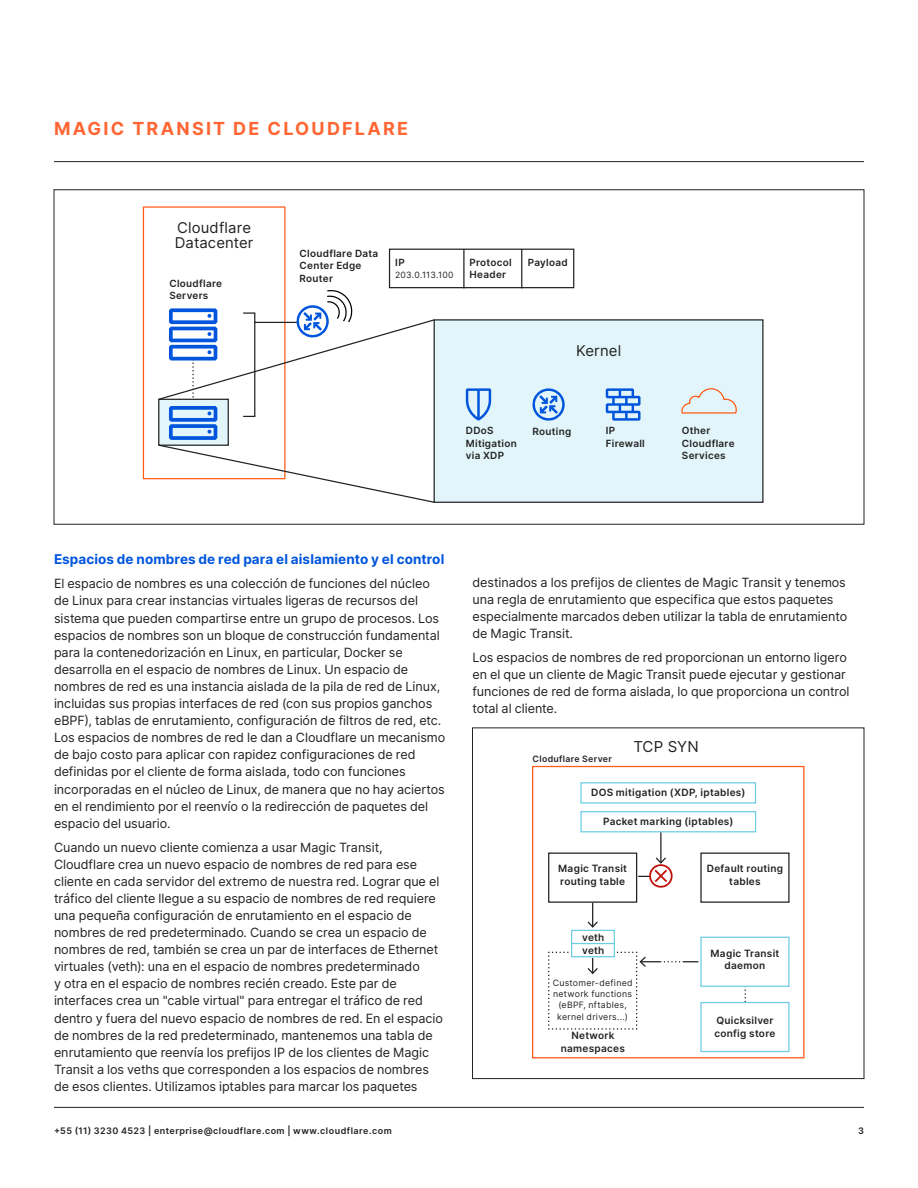
<style>
.page{position:relative;width:918px;height:1188px;background:#fff}
.page>*{position:absolute;margin:0;border:0;box-sizing:border-box;transform-origin:0 0}
.Descriptor{font:700 18px "Inter";letter-spacing:.125em;color:#f63}
.t1{font:15px "Inter";color:#222}
.t2{font:14.85px/14.9px "Inter";letter-spacing:.01em;color:#222}
.Subheadline{font:700 13.5px "Inter";letter-spacing:.005em;color:#0055dc}
.Copy{font:12.75px/17.1px "Inter";letter-spacing:-.005em;color:#222}
.t3{font:600 10.05px/12.6px "Inter";letter-spacing:.03em;color:#222}
.t4{font:600 9.9px/12.5px "Inter";letter-spacing:.03em;color:#222}
.t5{font:600 9px "Inter";letter-spacing:.055em;color:#212121}
.t6{font:600 9px "Inter";color:#222}
.t7{font:8.85px/11.2px "Inter";letter-spacing:.03em;color:#222;text-align:center}
.t8{font:600 8.85px "Inter";letter-spacing:.035em;color:#222}
.t9{font:8.7px "Inter";letter-spacing:.025em;color:#222}
</style>
<div class="page">
<hr style="left:54px;top:161px;width:810px;height:1px;background:#222">
<hr style="left:54px;top:1107px;width:810px;height:1px;background:#222">
<div style="left:532px;top:766px;width:272px;height:292px;border:1px solid #ff5912"></div>
<div style="left:580px;top:782px;width:176px;height:22px;border:1px solid #6ecce5"></div>
<div style="left:580px;top:811px;width:176px;height:21px;border:1px solid #6ecce5"></div>
<div style="left:548px;top:853px;width:89px;height:50px;border:1px solid #222"></div>
<div style="left:700px;top:937px;width:90px;height:50px;border:1px solid #6ecce5"></div>
<div style="left:700px;top:1002px;width:90px;height:50px;border:1px solid #6ecce5"></div>
<svg style="left:588px;top:903px;width:10px;height:25px"></svg>
<svg style="left:548px;top:951px;width:150px;height:79px"></svg>
<svg style="left:637px;top:831px;width:153px;height:72px"></svg>
<div style="left:571px;top:930px;width:44px;height:27px;background:#fff;border:1px solid #6ecce5"></div>
<hr style="left:572px;top:943px;width:42px;height:1px;background:#6ecce5">
<div style="left:472px;top:728px;width:392px;height:351px;border:1px solid #222"></div>
<div style="left:434px;top:319px;width:330px;height:184px;background:#e2f5fa;border:1px solid #222"></div>
<div style="left:143px;top:206px;width:142px;height:273px;border:1px solid #ff5912"></div>
<svg style="left:681px;top:388px;width:56px;height:26px"></svg>
<svg style="left:606px;top:388px;width:35px;height:33px"></svg>
<svg style="left:157px;top:248px;width:418px;height:255px"></svg>
<p class="Descriptor" style="left:54px;top:115px;width:356px">MAGIC TRANSIT DE CLOUDFLARE</p>
<p class="t2" style="left:175px;top:222px;width:80px">Cloudflare<br>Datacenter</p>
<p class="t4" style="left:169px;top:277px;width:54px">Cloudflare<br>Servers</p>
<p class="t4" style="left:300px;top:247px;width:80px">Cloudflare Data<br>Center Edge<br>Router</p>
<p class="t4" style="left:395px;top:256px;width:11px">IP</p>
<p class="t9" style="left:395px;top:269px;width:60px">203.0.113.100</p>
<p class="t4" style="left:470px;top:256px;width:44px">Protocol<br>Header</p>
<p class="t4" style="left:528px;top:256px;width:41px">Payload</p>
<p class="t2" style="left:576px;top:345px;width:47px">Kernel</p>
<p class="t4" style="left:466px;top:424px;width:52px">DDoS<br>Mitigation via XDP</p>
<p class="t4" style="left:532px;top:426px;width:40px">Routing</p>
<p class="t4" style="left:606px;top:424px;width:41px">IP<br>Firewall</p>
<p class="t4" style="left:682px;top:425px;width:54px">Other<br>Cloudflare<br>Services</p>
<p class="Subheadline" style="left:54px;top:550px;width:392px">Espacios de nombres de red para el aislamiento y el control</p>
<p class="Copy" style="left:54px;top:575px;width:393px">El espacio de nombres es una colección de funciones del núcleo de Linux para crear instancias virtuales ligeras de recursos del sistema que pueden compartirse entre un grupo de procesos. Los espacios de nombres son un bloque de construcción fundamental para la contenedorización en Linux, en particular, Docker se desarrolla en el espacio de nombres de Linux. Un espacio de nombres de red es una instancia aislada de la pila de red de Linux, incluidas sus propias interfaces de red (con sus propios ganchos eBPF), tablas de enrutamiento, configuración de filtros de red, etc.<br>Los espacios de nombres de red le dan a Cloudflare un mecanismo de bajo costo para aplicar con rapidez configuraciones de red definidas por el cliente de forma aislada, todo con funciones incorporadas en el núcleo de Linux, de manera que no hay aciertos en el rendimiento por el reenvío o la redirección de paquetes del espacio del usuario.</p>
<p class="Copy" style="left:54px;top:838px;width:391px">Cuando un nuevo cliente comienza a usar Magic Transit, Cloudflare crea un nuevo espacio de nombres de red para ese cliente en cada servidor del extremo de nuestra red. Lograr que el tráfico del cliente llegue a su espacio de nombres de red requiere una pequeña configuración de enrutamiento en el espacio de nombres de red predeterminado. Cuando se crea un espacio de nombres de red, también se crea un par de interfaces de Ethernet virtuales (veth): una en el espacio de nombres predeterminado<br>y otra en el espacio de nombres recién creado. Este par de interfaces crea un "cable virtual" para entregar el tráfico de red dentro y fuera del nuevo espacio de nombres de red. En el espacio de nombres de la red predeterminado, mantenemos una tabla de enrutamiento que reenvía los prefijos IP de los clientes de Magic Transit a los veths que corresponden a los espacios de nombres de esos clientes. Utilizamos iptables para marcar los paquetes</p>
<p class="Copy" style="left:472px;top:573px;width:376px">destinados a los prefijos de clientes de Magic Transit y tenemos una regla de enrutamiento que especifica que estos paquetes especialmente marcados deben utilizar la tabla de enrutamiento de Magic Transit.</p>
<p class="Copy" style="left:472px;top:649px;width:379px">Los espacios de nombres de red proporcionan un entorno ligero en el que un cliente de Magic Transit puede ejecutar y gestionar funciones de red de forma aislada, lo que proporciona un control total al cliente.</p>
<p class="t1" style="left:633px;top:737px;width:67px">TCP SYN</p>
<p class="t8" style="left:533px;top:754px;width:81px">Cloduflare Server</p>
<p class="t3" style="left:591px;top:786px;width:156px">DOS mitigation (XDP, iptables)</p>
<p class="t3" style="left:603px;top:815px;width:132px">Packet marking (iptables)</p>
<p class="t3" style="left:558px;top:862px;width:70px">Magic Transit routing table</p>
<p class="t3" style="left:707px;top:862px;width:78px;text-align:center">Default routing tables</p>
<p class="t3" style="left:582px;top:931px;width:24px">veth veth</p>
<p class="t7" style="left:553px;top:977px;width:82px">Customer-defined network functions (eBPF, nftables, kernel drivers...)</p>
<p class="t3" style="left:561px;top:1029px;width:66px;text-align:center">Network namespaces</p>
<p class="t3" style="left:710px;top:947px;width:70px;text-align:center">Magic Transit daemon</p>
<p class="t3" style="left:714px;top:1014px;width:63px">Quicksilver config store</p>
<p class="t5" style="left:54px;top:1124px;width:339px">+55 (11) 3230 4523 | enterprise@cloudflare.com | www.cloudflare.com</p>
<p class="t6" style="left:858px;top:1124px;width:7px">3</p>
</div>
